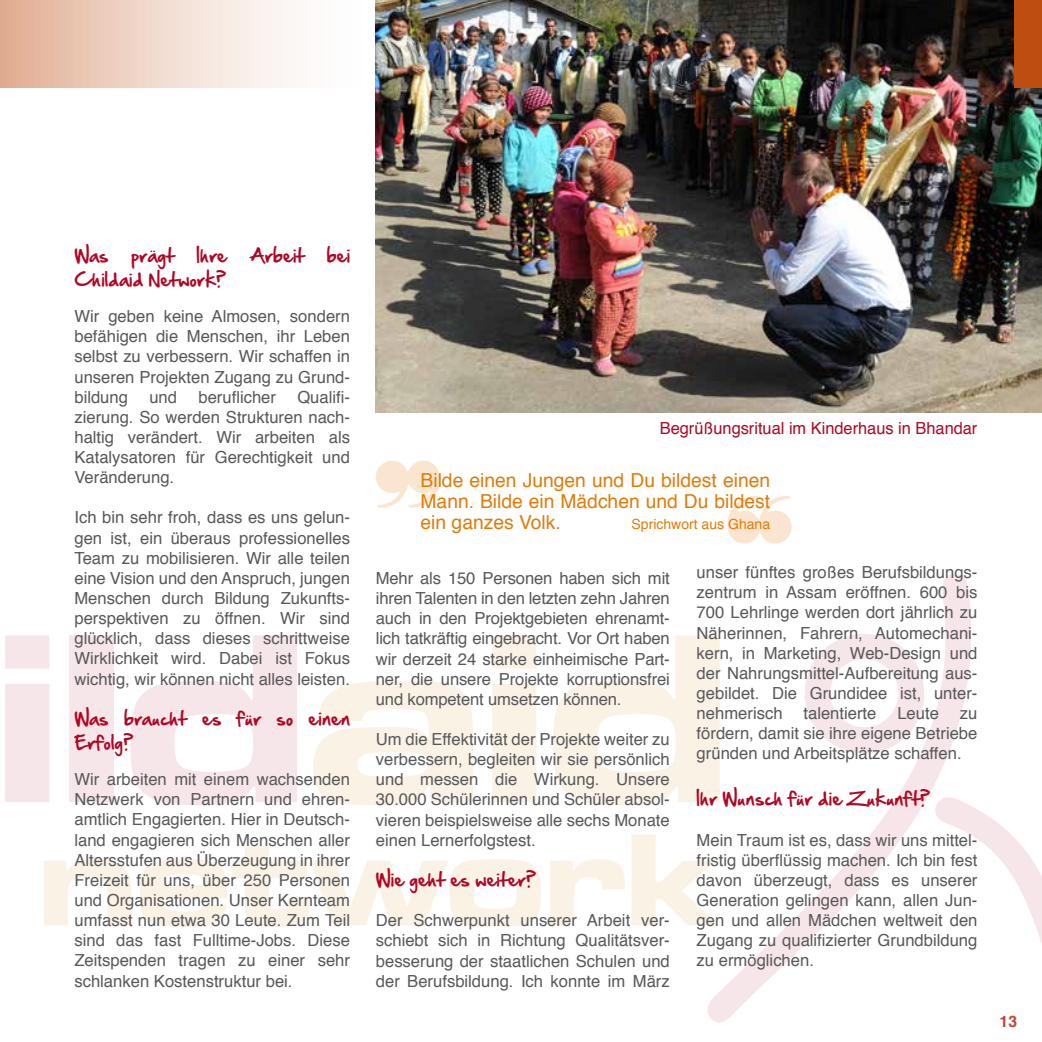
<style>
.page{position:relative;width:1042px;height:1042px;background:#fff}
.page>*{position:absolute;margin:0;border:0;box-sizing:border-box;transform-origin:0 0}
.t1{font:19.25px/21px "Helvetica";color:#df7c09;text-align:justify}
.t2{font:16.62px/20.1px "Helvetica";color:#58585a;text-align:justify}
.t3{font:16.62px/24.5px "Hand Of Sean";letter-spacing:.01em;color:#af0623}
.t4{font:16.62px "Helvetica";color:#af0623}
.t5{font:700 15.75px "Helvetica";color:#be443b}
.t6{font:14px "Helvetica";color:#df7c09}
</style>
<div class="page">
<svg style="left:727px;top:496px;width:64px;height:47px"></svg>
<svg style="left:376px;top:461px;width:64px;height:47px"></svg>
<svg style="left:44px;top:859px;width:87px;height:66px"></svg>
<svg style="left:140px;top:846px;width:401px;height:81px"></svg>
<svg style="left:550px;top:859px;width:75px;height:66px"></svg>
<svg style="left:631px;top:834px;width:74px;height:91px"></svg>
<svg style="left:5px;top:635px;width:44px;height:167px;background:#f7e8eb"></svg>
<div style="left:69px;top:635px;width:45px;height:167px;background:#f7e6e9"></div>
<svg style="left:130px;top:635px;width:167px;height:170px"></svg>
<svg style="left:313px;top:681px;width:160px;height:124px"></svg>
<svg style="left:492px;top:635px;width:44px;height:167px;background:#fbf3e8"></svg>
<svg style="left:553px;top:635px;width:152px;height:170px"></svg>
<svg style="left:705px;top:574px;width:266px;height:448px"></svg>
<svg style="left:932px;top:794px;width:110px;height:228px"></svg>
<svg style="left:804px;top:634px;width:120px;height:119px"></svg>
<div style="left:0;top:0;width:398px;height:89px;background:linear-gradient(to bottom,#fff,#fff)"></div>
<div style="left:0;top:0;width:372px;height:88px;background:linear-gradient(to right,#e2b399,#fff)"></div>
<img style="left:376px;top:0;width:666px;height:413px">
<div style="left:1014px;top:0;width:28px;height:88px;background:#bd4d11"></div>
<p class="t3" style="left:74px;top:244px;width:36px">Was</p>
<p class="t3" style="left:131px;top:244px;width:45px">prägt</p>
<p class="t3" style="left:197px;top:244px;width:32px">Ihre</p>
<p class="t3" style="left:249px;top:244px;width:57px">Arbeit</p>
<p class="t3" style="left:327px;top:244px;width:25px">bei</p>
<p class="t3" style="left:74px;top:268px;width:153px">Childaid Network?</p>
<p class="t2" style="left:74px;top:308px;width:277px">Wir geben keine Almosen, sondern befähigen die Menschen, ihr Leben selbst zu verbessern. Wir schaffen in unseren Projekten Zugang zu Grund&shy;bildung</p>
<p class="t2" style="left:74px;top:387px;width:277px;text-indent:223px">Qualifi&shy;zierung. So werden Strukturen nach&shy;haltig verändert. Wir arbeiten als Katalysatoren für Gerechtigkeit und Veränderung.</p>
<p class="t2" style="left:74px;top:509px;width:277px">Ich bin sehr froh, dass es uns gelun&shy;gen ist, ein überaus professionelles Team zu mobilisieren. Wir alle teilen eine Vision und den Anspruch, jungen Menschen durch Bildung Zukunfts&shy;perspektiven zu öffnen. Wir sind glücklich, dass dieses schrittweise Wirklichkeit wird. Dabei ist Fokus wichtig, wir können nicht alles leisten.</p>
<p class="t3" style="left:74px;top:707px;width:277px">Was braucht es für so einen<br>Erfolg?</p>
<p class="t2" style="left:74px;top:771px;width:277px">Wir arbeiten mit einem wachsenden Netzwerk von Partnern und ehren&shy;amtlich Engagierten. Hier in Deutsch&shy;land engagieren sich Menschen aller Altersstufen aus Überzeugung in ihrer Freizeit für uns, über 250 Personen und Or ganisationen. Unser Kernteam um fasst nun etwa 30 Leute. Zum Teil sind das fast Fulltime-Jobs. Diese Zeit spen den tragen zu einer sehr schlanken Kosten struktur bei.</p>
<p class="t2" style="left:149px;top:387px;width:29px">und</p>
<p class="t2" style="left:198px;top:387px;width:79px">beruflicher</p>
<p class="t4" style="left:660px;top:422px;width:319px">Begrüßungsritual im Kinderhaus in Bhandar</p>
<p class="t1" style="left:420px;top:471px;width:351px">Bilde einen Jungen und Du bildest einen Mann. Bilde ein Mädchen und Du bildest ein ganzes Volk.</p>
<p class="t6" style="left:631px;top:518px;width:140px">Sprichwort aus Ghana</p>
<p class="t2" style="left:696px;top:564px;width:282px">unser fünftes großes Berufs bildungs&shy;zentrum in Assam eröffnen. 600 bis 700 Lehrlinge werden dort jährlich zu Näherinnen, Fahrern, Auto mecha ni&shy;kern, in Marketing, Web-Design und der Nahrungs mittel- Auf bereitung aus&shy;gebildet. Die Grundidee ist, unter&shy;nehmerisch</p>
<p class="t2" style="left:376px;top:569px;width:295px">Mehr als 150 Personen haben sich mit ihren Talenten in den letzten zehn Jahren auch in den Projektgebieten ehrenamt&shy;lich tatkräftig eingebracht. Vor Ort haben wir derzeit 24 starke ein heimische Part&shy;ner, die unsere Projekte korruptionsfrei und kom petent um setzen können.</p>
<p class="t2" style="left:376px;top:731px;width:295px">Um die Effektivität der Projekte weiter zu verbessern, begleiten wir sie persönlich und messen die Wirkung. Unsere 30.000 Schülerinnen und Schüler absol&shy;vieren beispielsweise alle sechs Monate einen Lernerfolgstest.</p>
<p class="t3" style="left:376px;top:868px;width:162px">Wie geht es weiter?</p>
<p class="t2" style="left:376px;top:912px;width:295px">Der Schwerpunkt unserer Arbeit ver&shy;schiebt sich in Richtung Qualitätsver&shy;besserung der staatlichen Schulen und der Berufs bildung. Ich konnte im März</p>
<p class="t2" style="left:803px;top:705px;width:75px">talentierte</p>
<p class="t2" style="left:897px;top:705px;width:43px">Leute</p>
<p class="t2" style="left:696px;top:705px;width:282px;text-indent:263px">zu fördern, damit sie ihre eigene Betrie be gründen und Arbeitsplätze schaffen.</p>
<p class="t3" style="left:696px;top:787px;width:235px">Ihr Wunsch für die Zukunft?</p>
<p class="t2" style="left:696px;top:831px;width:282px">Mein Traum ist es, dass wir uns mittel&shy;fristig über flüssig machen. Ich bin fest davon überzeugt, dass es unserer Generation gelingen kann, allen Jun&shy;gen und allen Mädchen weltweit den Zugang zu qualifizierter Grund bildung zu ermöglichen.</p>
<p class="t5" style="left:999px;top:1015px;width:19px">13</p>
</div>
